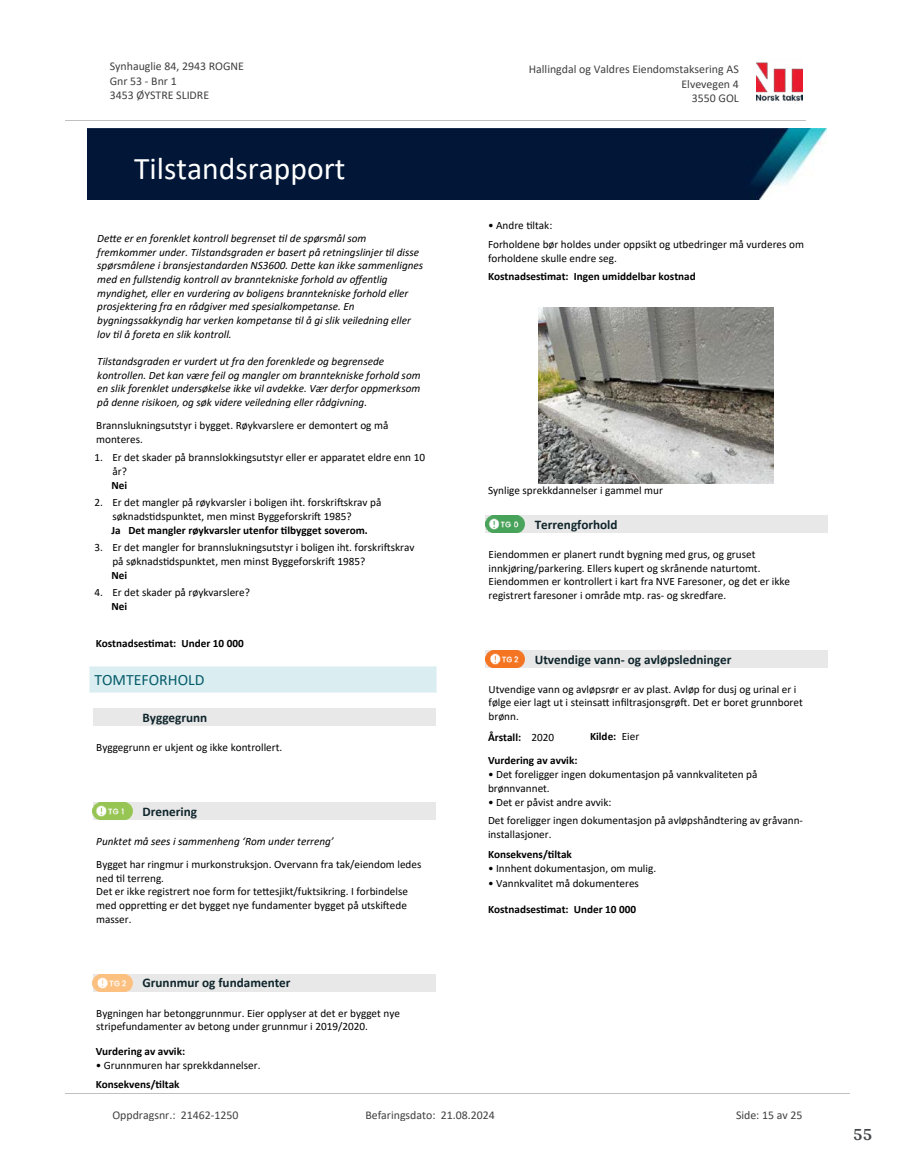
<style>
.page{position:relative;width:915px;height:1172px;background:#fff}
.page>*{position:absolute;margin:0;border:0;box-sizing:border-box;transform-origin:0 0}
.t1{font:31.65px "Calibri";color:#fff}
.t2{font:700 18px "Arya";color:#414749}
.t3{font:15.75px "Calibri";color:#065c69}
.t4{font:700 13.2px "Calibri";color:#0f252c}
.t5{font:11.85px/14.5px "Calibri";color:#404040}
.t6{font:11.25px/13.6px "Calibri";color:#000}
.t7{font:italic 11.25px/13.6px "Calibri";color:#000}
.t8{font:700 11.25px "Calibri";color:#000}
.s1{font-weight:400}
</style>
<div class="page">
<div style="left:89px;top:666px;width:347px;height:27px;background:#daeef2"></div>
<svg style="left:89px;top:667px;width:1px;height:26px"></svg>
<svg style="left:436px;top:667px;width:1px;height:26px"></svg>
<hr style="left:89px;top:666px;width:348px;height:1px;background:#eaf5f7">
<hr style="left:89px;top:693px;width:348px;height:1px;background:#eaf5f7">
<div style="left:93px;top:709px;width:342px;height:17px;background:#e8e8e8"></div>
<div style="left:93px;top:803px;width:342px;height:17px;background:#e8e8e8"></div>
<svg style="left:97px;top:807px;width:36px;height:13px"></svg>
<img style="left:93px;top:802px;width:39px;height:17px">
<div style="left:93px;top:974px;width:342px;height:17px;background:#e8e8e8"></div>
<img style="left:93px;top:974px;width:39px;height:17px">
<img style="left:538px;top:307px;width:234px;height:176px">
<div style="left:485px;top:516px;width:342px;height:17px;background:#e8e8e8"></div>
<img style="left:485px;top:516px;width:39px;height:17px">
<div style="left:485px;top:650px;width:342px;height:18px;background:#e8e8e8"></div>
<svg style="left:489px;top:655px;width:36px;height:13px"></svg>
<img style="left:485px;top:650px;width:39px;height:17px">
<img style="left:756px;top:62px;width:46px;height:40px">
<hr style="left:65px;top:120px;width:740px;height:1px;background:#c0c0c0">
<img style="left:88px;top:129px;width:738px;height:71px">
<hr style="left:65px;top:1093px;width:784px;height:1px;background:#c0c0c0">
<p class="t5" style="left:110px;top:59px;width:136px">Synhauglie 84, 2943 ROGNE<br>Gnr 53 - Bnr 1<br>3453 ØYSTRE SLIDRE</p>
<p class="t5" style="left:528px;top:62px;width:211px">Hallingdal og Valdres Eiendomstaksering AS</p>
<p class="t5" style="left:681px;top:76px;width:59px">Elvevegen 4</p>
<p class="t5" style="left:691px;top:90px;width:48px">3550 GOL</p>
<h1 class="t1" style="left:134px;top:147px;width:213px">Tilstandsrapport</h1>
<p class="t7" style="left:97px;top:231px;width:327px">De琀琀e er en forenklet kontroll begrenset 琀椀l de spørsmål som fremkommer under. Tilstandsgraden er basert på retningslinjer 琀椀l disse spørsmålene i bransjestandarden NS3600. De琀琀e kan ikke sammenlignes med en fullstendig kontroll av branntekniske forhold av o昀昀entlig myndighet, eller en vurdering av boligens branntekniske forhold eller prosjektering fra en rådgiver med spesialkompetanse. En bygningssakkyndig har verken kompetanse 琀椀l å gi slik veiledning eller lov 琀椀l å foreta en slik kontroll.</p>
<p class="t7" style="left:97px;top:354px;width:325px">Tilstandsgraden er vurdert ut fra den forenklede og begrensede kontrollen. Det kan være feil og mangler om branntekniske forhold som en slik forenklet undersøkelse ikke vil avdekke. Vær derfor oppmerksom på denne risikoen, og søk videre veiledning eller rådgivning.</p>
<p class="t6" style="left:96px;top:418px;width:293px">Brannslukningsutstyr i bygget. Røykvarslere er demontert og må monteres.</p>
<p class="t6" style="left:112px;top:451px;width:314px;text-indent:-18px">1. Er det skader på brannslokkingsutstyr eller er apparatet eldre enn 10 år?</p>
<p class="t8" style="left:111px;top:477px;width:17px">Nei</p>
<p class="t6" style="left:112px;top:495px;width:270px;text-indent:-18px">2. Er det mangler på røykvarsler i boligen iht. forskri昀琀skrav på søknads琀椀dspunktet, men minst Byggeforskri昀琀 1985?</p>
<p class="t8" style="left:111px;top:522px;width:258px">Ja Det mangler røykvarsler utenfor 琀椀lbygget soverom.</p>
<p class="t6" style="left:112px;top:540px;width:303px;text-indent:-18px">3. Er det mangler for brannslukningsutstyr i boligen iht. forskri昀琀skrav på søknads琀椀dspunktet, men minst Byggeforskri昀琀 1985?</p>
<p class="t8" style="left:111px;top:567px;width:17px">Nei</p>
<p class="t6" style="left:94px;top:585px;width:157px">4. Er det skader på røykvarslere?</p>
<p class="t8" style="left:111px;top:598px;width:17px">Nei</p>
<p class="t8" style="left:96px;top:635px;width:149px">Kostnadses琀椀mat: Under 10 000</p>
<h3 class="t3" style="left:94px;top:668px;width:112px">TOMTEFORHOLD</h3>
<p class="t4" style="left:142px;top:708px;width:66px">Byggegrunn</p>
<p class="t6" style="left:96px;top:740px;width:187px">Byggegrunn er ukjent og ikke kontrollert.</p>
<p class="t4" style="left:142px;top:802px;width:56px">Drenering</p>
<p class="t7" style="left:96px;top:834px;width:239px">Punktet må sees i sammenheng ‘Rom under terreng’</p>
<p class="t6" style="left:96px;top:857px;width:326px">Bygget har ringmur i murkonstruksjon. Overvann fra tak/eiendom ledes ned 琀椀l terreng.<br>Det er ikke registrert noe form for te琀琀esjikt/fuktsikring. I forbindelse med oppre琀紀ng er det bygget nye fundamenter bygget på utski昀琀ede masser.</p>
<p class="t4" style="left:142px;top:973px;width:150px">Grunnmur og fundamenter</p>
<p class="t6" style="left:96px;top:1006px;width:305px">Bygningen har betonggrunnmur. Eier opplyser at det er bygget nye stripefundamenter av betong under grunnmur i 2019/2020.</p>
<p class="t8" style="left:96px;top:1043px;width:91px">Vurdering av avvik:</p>
<p class="t6" style="left:96px;top:1058px;width:166px">• Grunnmuren har sprekkdannelser.</p>
<p class="t8" style="left:96px;top:1076px;width:85px">Konsekvens/琀椀ltak</p>
<p class="t6" style="left:488px;top:215px;width:317px;line-height:19.6px">• Andre 琀椀ltak:<br>Forholdene bør holdes under oppsikt og utbedringer må vurderes om</p>
<p class="t6" style="left:488px;top:251px;width:130px">forholdene skulle endre seg.</p>
<p class="t8" style="left:488px;top:268px;width:209px">Kostnadses琀椀mat: Ingen umiddelbar kostnad</p>
<p class="t6" style="left:488px;top:483px;width:176px">Synlige sprekkdannelser i gammel mur</p>
<p class="t4" style="left:534px;top:515px;width:84px">Terrengforhold</p>
<p class="t6" style="left:488px;top:547px;width:303px">Eiendommen er planert rundt bygning med grus, og gruset innkjøring/parkering. Ellers kupert og skrånende naturtomt.<br>Eiendommen er kontrollert i kart fra NVE Faresoner, og det er ikke registrert faresoner i område mtp. ras- og skredfare.</p>
<p class="t4" style="left:534px;top:650px;width:198px">Utvendige vann- og avløpsledninger</p>
<p class="t6" style="left:488px;top:682px;width:315px">Utvendige vann og avløpsrør er av plast. Avløp for dusj og urinal er i følge eier lagt ut i steinsa琀琀 in昀椀ltrasjonsgrø昀琀. Det er boret grunnboret brønn.</p>
<p class="t8" style="left:488px;top:752px;width:91px">Vurdering av avvik:</p>
<p class="t6" style="left:488px;top:767px;width:271px">• Det foreligger ingen dokumentasjon på vannkvaliteten på brønnvannet.</p>
<p class="t6" style="left:488px;top:792px;width:316px;line-height:18.5px">• Det er påvist andre avvik:<br>Det foreligger ingen dokumentasjon på avløpshåndtering av gråvann-</p>
<p class="t6" style="left:488px;top:827px;width:65px">installasjoner.</p>
<p class="t8" style="left:488px;top:846px;width:85px">Konsekvens/琀椀ltak</p>
<p class="t6" style="left:488px;top:862px;width:169px">• Innhent dokumentasjon, om mulig.</p>
<p class="t6" style="left:488px;top:877px;width:152px">• Vannkvalitet må dokumenteres</p>
<p class="t8" style="left:488px;top:901px;width:149px">Kostnadses琀椀mat: Under 10 000</p>
<p class="t8" style="left:488px;top:729px;width:68px">Årstall: <span class="s1">2020</span></p>
<p class="t8" style="left:590px;top:728px;width:51px">Kilde: <span class="s1">Eier</span></p>
<p class="t5" style="left:112px;top:1107px;width:127px">Oppdragsnr.: 21462-1250</p>
<p class="t5" style="left:365px;top:1107px;width:131px">Befaringsdato: 21.08.2024</p>
<p class="t5" style="left:735px;top:1107px;width:68px">Side: 15 av 25</p>
<h2 class="t2" style="left:852px;top:1123px;width:21px">55</h2>
</div>
